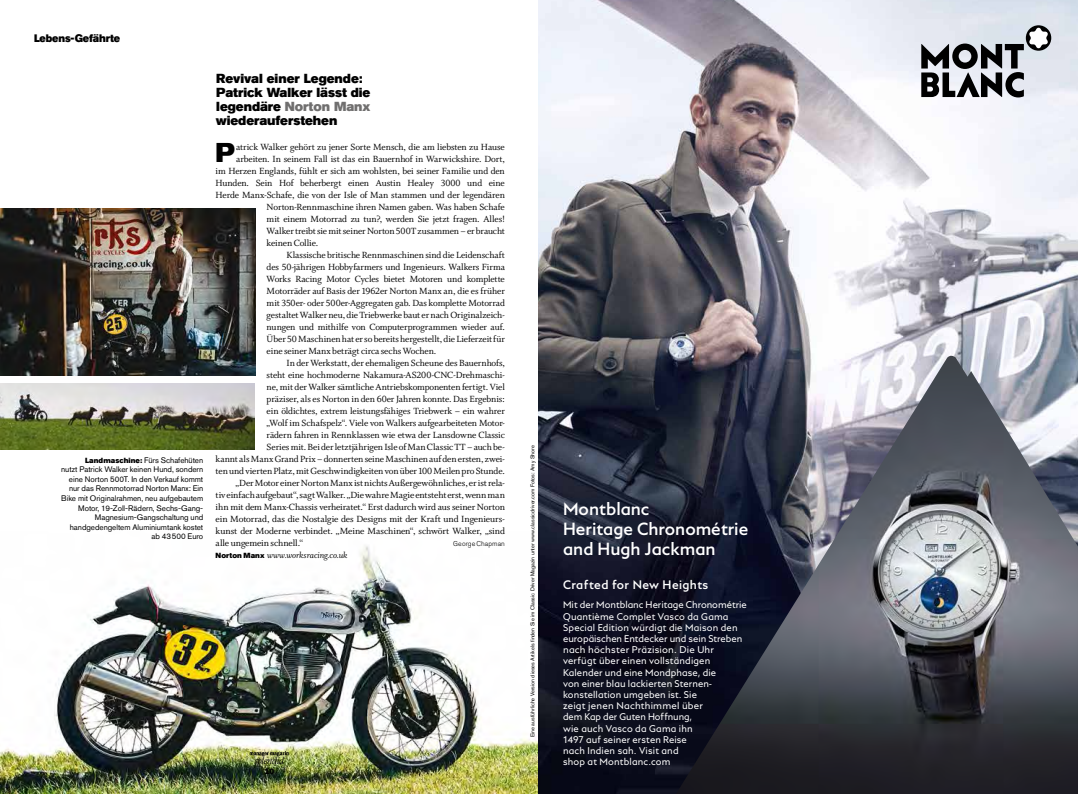
<style>
.page{position:relative;width:1078px;height:794px;background:#fff}
.page>*{position:absolute;margin:0;border:0;box-sizing:border-box;transform-origin:0 0}
.t1{font:27px "Akzidenz Grotesk Pro Super";color:#000}
.t2{font:500 17px/19.7px "Montblanc Type";letter-spacing:-.005em;color:#fff}
.t3{font:13px/14px "Akzidenz Grotesk Pro Super";letter-spacing:-.005em;color:#000}
.t4{font:500 11.9px "Montblanc Type";letter-spacing:.03em;color:#fff}
.t5{font:10.8px "Akzidenz Grotesk Pro Super";letter-spacing:-.01em;color:#000}
.t6{font:italic 300 condensed 10.7px "ITC Garamond Std";letter-spacing:.01em;color:#000;scale:.93 1}
.t7{font:10px "Whitman Roman LF";letter-spacing:-.01em;color:#000}
.t8{font:9.5px "Whitman Italic LF";letter-spacing:-.005em;color:#000}
.t9{font:9.4px/11.2px "Montblanc Type";letter-spacing:.01em;color:#fff}
.t10{font:8px/9.6px "Akzidenz Grotesk Pro";letter-spacing:-.005em;color:#000;text-align:right}
.t11{font:8px "ITC Franklin Gothic Std Hvy";color:#000}
.t12{font:300 7px "Akzidenz Grotesk Pro";letter-spacing:.005em;color:#000}
.t13{font:5.5px "Akzidenz Grotesk Pro";color:#000}
.s1{color:#706f6f}
.s2{font-family:"Akzidenz Grotesk Pro Super";font-size:7.4px}
</style>
<div class="page">
<img style="left:0;top:531px;width:539px;height:263px">
<img style="left:0;top:209px;width:255px;height:167px">
<img style="left:0;top:383px;width:254px;height:67px">
<svg style="left:250px;top:751px;width:38px;height:5px"></svg>
<img style="left:539px;top:0;width:538px;height:794px">
<img style="left:675px;top:356px;width:402px;height:438px">
<svg style="left:1025px;top:25px;width:25px;height:26px"></svg>
<svg style="left:921px;top:28px;width:127px;height:69px;background:#97999f"></svg>
<p class="t5" style="left:34px;top:31px;width:88px">Lebens-Gefährte</p>
<h3 class="t3" style="left:216px;top:71px;width:156px">Revival einer Legende:<br>Patrick Walker lässt die legendäre <span class="s1">Norton Manx </span>wiederauferstehen</h3>
<h1 class="t1" style="left:215px;top:135px;width:21px">P</h1>
<p class="t7" style="left:236px;top:141px;width:270px">atrick Walker gehört zu jener Sorte Mensch, die am liebsten zu Hause</p>
<p class="t7" style="left:236px;top:153px;width:270px">arbeiten. In seinem Fall ist das ein Bauernhof in Warwickshire. Dort,</p>
<p class="t7" style="left:215px;top:165px;width:291px">im Herzen Englands, fühlt er sich am wohlsten, bei seiner Familie und den</p>
<p class="t7" style="left:215px;top:177px;width:291px">Hunden. Sein Hof beherbergt einen Austin Healey 3000 und eine</p>
<p class="t7" style="left:215px;top:189px;width:291px">Herde Manx-Schafe, die von der Isle of Man stammen und der legendären</p>
<p class="t7" style="left:266px;top:201px;width:240px">Norton-Rennmaschine ihren Namen gaben. Was haben Schafe</p>
<p class="t7" style="left:266px;top:213px;width:240px">mit einem Motorrad zu tun?, werden Sie jetzt fragen. Alles!</p>
<p class="t7" style="left:266px;top:225px;width:240px">Walker treibt sie mit seiner Norton 500T zusammen – er braucht</p>
<p class="t7" style="left:266px;top:237px;width:53px">keinen Collie.</p>
<p class="t7" style="left:286px;top:249px;width:220px">Klassische britische Rennmaschinen sind die Leidenschaft</p>
<p class="t7" style="left:266px;top:261px;width:240px">des 50-jährigen Hobbyfarmers und Ingenieurs. Walkers Firma</p>
<p class="t7" style="left:266px;top:273px;width:240px">Works Racing Motor Cycles bietet Motoren und komplette</p>
<p class="t7" style="left:266px;top:285px;width:240px">Motorräder auf Basis der 1962er Norton Manx an, die es früher</p>
<p class="t7" style="left:266px;top:297px;width:240px">mit 350er- oder 500er-Aggregaten gab. Das komplette Motorrad</p>
<p class="t7" style="left:266px;top:309px;width:240px">gestaltet Walker neu, die Triebwerke baut er nach Originalzeich-</p>
<p class="t7" style="left:266px;top:321px;width:240px">nungen und mithilfe von Computerprogrammen wieder auf.</p>
<p class="t7" style="left:266px;top:333px;width:240px">Über 50 Maschinen hat er so bereits hergestellt, die Lieferzeit für</p>
<p class="t7" style="left:266px;top:345px;width:171px">eine seiner Manx beträgt circa sechs Wochen.</p>
<p class="t7" style="left:286px;top:357px;width:220px">In der Werkstatt, der ehemaligen Scheune des Bauernhofs,</p>
<p class="t7" style="left:266px;top:369px;width:240px">steht eine hochmoderne Nakamura-AS200-CNC-Drehmaschi-</p>
<p class="t7" style="left:266px;top:381px;width:240px">ne, mit der Walker sämtliche Antriebskomponenten fertigt. Viel</p>
<p class="t7" style="left:266px;top:393px;width:240px">präziser, als es Norton in den 60er Jahren konnte. Das Ergebnis:</p>
<p class="t7" style="left:266px;top:405px;width:240px">ein öldichtes, extrem leistungsfähiges Triebwerk – ein wahrer</p>
<p class="t7" style="left:266px;top:417px;width:240px">„Wolf im Schafspelz“. Viele von Walkers aufgearbeiteten Motor-</p>
<p class="t7" style="left:266px;top:429px;width:240px">rädern fahren in Rennklassen wie etwa der Lansdowne Classic</p>
<p class="t7" style="left:266px;top:441px;width:240px">Series mit. Bei der letztjährigen Isle of Man Classic TT – auch be-</p>
<p class="t7" style="left:215px;top:453px;width:291px">kannt als Manx Grand Prix – donnerten seine Maschinen auf den ersten, zwei-</p>
<p class="t7" style="left:215px;top:465px;width:291px">ten und vierten Platz, mit Geschwindigkeiten von über 100 Meilen pro Stunde.</p>
<p class="t7" style="left:235px;top:477px;width:271px">„Der Motor einer Norton Manx ist nichts Außergewöhnliches, er ist rela-</p>
<p class="t7" style="left:215px;top:489px;width:291px">tiv einfach aufgebaut“, sagt Walker. „Die wahre Magie entsteht erst, wenn man</p>
<p class="t7" style="left:215px;top:501px;width:291px">ihn mit dem Manx-Chassis verheiratet.“ Erst dadurch wird aus seiner Norton</p>
<p class="t7" style="left:215px;top:513px;width:291px">ein Motorrad, das die Nostalgie des Designs mit der Kraft und Ingenieurs-</p>
<p class="t7" style="left:215px;top:525px;width:291px">kunst der Moderne verbindet. „Meine Maschinen“, schwört Walker, „sind</p>
<p class="t7" style="left:215px;top:537px;width:89px">alle ungemein schnell.“</p>
<p class="t12" style="left:453px;top:539px;width:53px">George Chapman</p>
<p class="t8" style="left:215px;top:549px;width:133px"><span class="s2">Norton Manx</span> www.worksracing.co.uk</p>
<p class="t10" style="left:61px;top:455px;width:143px"><span class="s2">Landmaschine:</span> Fürs Schafehüten<br>nutzt Patrick Walker keinen Hund, sondern eine Norton 500T. In den Verkauf kommt nur das Rennmotorrad Norton Manx: Ein Bike mit Originalrahmen, neu aufgebautem Motor, 19-Zoll-Rädern, Sechs-Gang-Magnesium-Gangschaltung und handgedengeltem Aluminiumtank kostet ab 43500 Euro</p>
<p class="t13" style="left:529px;top:737px;width:293px;rotate:-90deg">Eine ausführliche Version dieses Artikels finden Sie im Classic Driver Magazin unter www.classicdriver.com Fotos: Amy Shore</p>
<p class="t6" style="left:255px;top:755px;width:32px">splendid</p>
<p class="t11" style="left:265px;top:766px;width:11px">10</p>
<h2 class="t2" style="left:563px;top:499px;width:187px">Montblanc<br>Heritage Chronométrie and Hugh Jackman</h2>
<p class="t4" style="left:563px;top:577px;width:147px">Crafted for New Heights</p>
<p class="t9" style="left:563px;top:599px;width:185px">Mit der Montblanc Heritage Chronométrie<br>Quantième Complet Vasco da Gama<br>Special Edition würdigt die Maison den europäischen Entdecker und sein Streben nach höchster Präzision. Die Uhr verfügt über einen vollständigen<br>Kalender und eine Mondphase, die<br>von einer blau lackierten Sternen&shy;konstellation umgeben ist. Sie<br>zeigt jenen Nachthimmel über<br>dem Kap der Guten Hoffnung,<br>wie auch Vasco da Gama ihn<br>1497 auf seiner ersten Reise<br>nach Indien sah. Visit and<br>shop at Montblanc.com</p>
</div>
